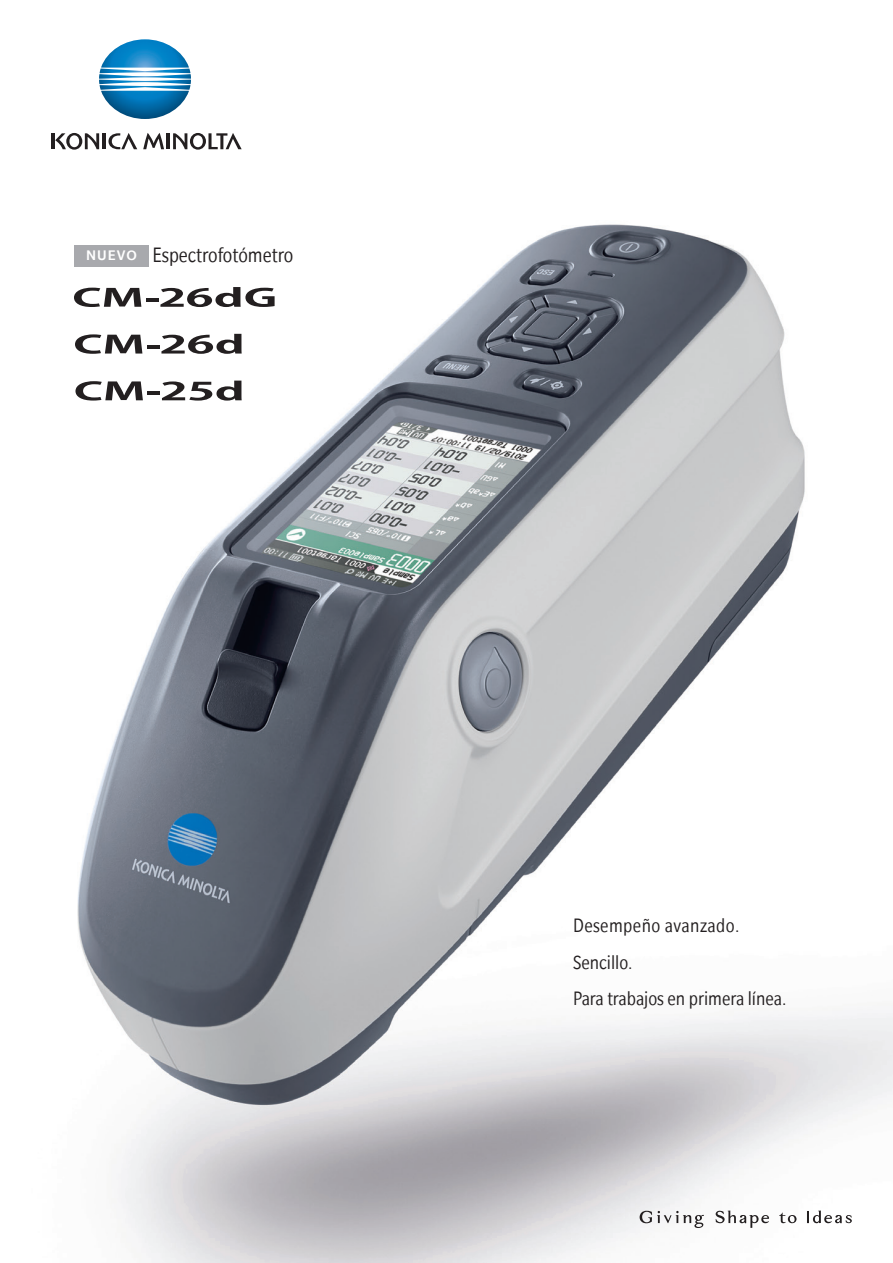
<style>
.page{position:relative;width:893px;height:1263px;background:#fff}
.page>*{position:absolute;margin:0;border:0;box-sizing:border-box;transform-origin:0 0}
.t1{font:condensed 22.5px "Slate";color:#231f20}
.t2{font:condensed 21px "Slate";color:#231f20}
.t3{font:condensed 21px "Slate";letter-spacing:.02em;color:#231f20}
.t4{font:500 15px "Slate";letter-spacing:.07em;color:#fff}
</style>
<div class="page">
<img style="left:54px;top:133px;width:839px;height:1130px">
<svg style="left:716px;top:1210px;width:53px;height:18px"></svg>
<svg style="left:807px;top:1210px;width:45px;height:13px"></svg>
<svg style="left:640px;top:1211px;width:64px;height:17px"></svg>
<svg style="left:779px;top:1212px;width:18px;height:11px"></svg>
<div style="left:74px;top:245px;width:75px;height:21px;background:#a8a9ad"></div>
<img style="left:99px;top:39px;width:92px;height:80px">
<hr style="left:51px;top:133px;width:3px;height:16px;background:#231f20">
<hr style="left:103px;top:133px;width:3px;height:16px;background:#231f20">
<hr style="left:166px;top:133px;width:3px;height:16px;background:#231f20">
<svg style="left:108px;top:133px;width:29px;height:16px"></svg>
<svg style="left:55px;top:133px;width:44px;height:17px"></svg>
<svg style="left:173px;top:133px;width:69px;height:17px"></svg>
<svg style="left:143px;top:133px;width:21px;height:16px"></svg>
<svg style="left:74px;top:287px;width:201px;height:20px"></svg>
<svg style="left:75px;top:334px;width:167px;height:20px"></svg>
<svg style="left:75px;top:381px;width:167px;height:20px"></svg>
<p class="t4" style="left:86px;top:248px;width:52px">NUEVO</p>
<p class="t1" style="left:153px;top:243px;width:142px">Espectrofotómetro</p>
<p class="t3" style="left:573px;top:914px;width:168px">Desempeño avanzado.</p>
<p class="t2" style="left:573px;top:951px;width:61px">Sencillo.</p>
<p class="t2" style="left:573px;top:988px;width:215px">Para trabajos en primera línea.</p>
</div>
